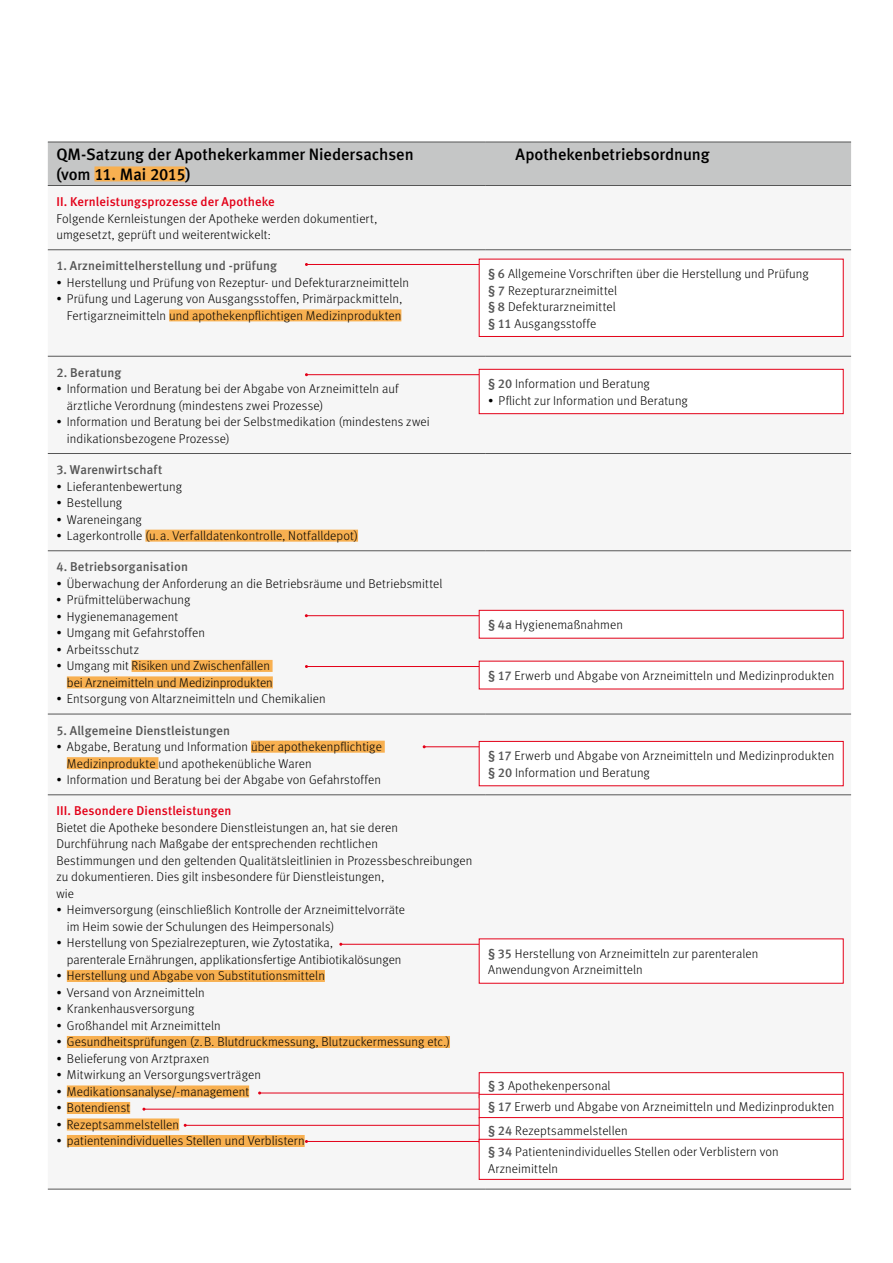
<style>
.page{position:relative;width:893px;height:1263px;background:#fff}
.page>*{position:absolute;margin:0;border:0;box-sizing:border-box;transform-origin:0 0}
.t1{font:16.5px/19.5px "Meta Medium LF";letter-spacing:-.005em;color:#000}
.t2{font:300 12.75px/16.5px "Meta";letter-spacing:.01em;color:#000}
.t3{font:12.75px "Meta Medium LF";letter-spacing:.01em;color:#565656}
.t4{font:500 12.75px "Meta";letter-spacing:.01em;color:#e30018}
.s1{font-family:"Meta Medium LF";font-weight:400;color:#565656}
</style>
<div class="page">
<div style="left:48px;top:143px;width:803px;height:42px;background:#c5c6c6"></div>
<div style="left:48px;top:250px;width:803px;height:939px;background:#f6f6f6"></div>
<hr style="left:48px;top:249px;width:438px;height:1px;background:#565656">
<hr style="left:486px;top:249px;width:365px;height:1px;background:#565656">
<hr style="left:48px;top:356px;width:438px;height:1px;background:#565656">
<hr style="left:486px;top:356px;width:365px;height:1px;background:#565656">
<hr style="left:48px;top:453px;width:438px;height:1px;background:#565656">
<hr style="left:486px;top:453px;width:365px;height:1px;background:#565656">
<hr style="left:48px;top:550px;width:438px;height:1px;background:#565656">
<hr style="left:486px;top:550px;width:365px;height:1px;background:#565656">
<hr style="left:48px;top:714px;width:438px;height:1px;background:#565656">
<hr style="left:486px;top:714px;width:365px;height:1px;background:#565656">
<hr style="left:48px;top:794px;width:438px;height:1px;background:#565656">
<hr style="left:486px;top:794px;width:365px;height:1px;background:#565656">
<hr style="left:48px;top:1189px;width:438px;height:1px;background:#565656">
<hr style="left:486px;top:1189px;width:365px;height:1px;background:#565656">
<hr style="left:48px;top:142px;width:438px;height:1px;background:#565656">
<hr style="left:486px;top:142px;width:365px;height:1px;background:#565656">
<hr style="left:48px;top:185px;width:438px;height:1px;background:#565656">
<hr style="left:486px;top:185px;width:365px;height:1px;background:#565656">
<div style="left:94px;top:166px;width:91px;height:15px;background:#f8b050"></div>
<div style="left:169px;top:309px;width:232px;height:12px;background:#f8b050"></div>
<div style="left:145px;top:530px;width:213px;height:12px;background:#f8b050"></div>
<div style="left:132px;top:660px;width:141px;height:12px;background:#f8b050"></div>
<div style="left:67px;top:676px;width:206px;height:12px;background:#f8b050"></div>
<div style="left:251px;top:741px;width:134px;height:12px;background:#f8b050"></div>
<div style="left:67px;top:757px;width:91px;height:12px;background:#f8b050"></div>
<div style="left:67px;top:970px;width:258px;height:12px;background:#f8b050"></div>
<div style="left:67px;top:1036px;width:383px;height:12px;background:#f8b050"></div>
<div style="left:67px;top:1085px;width:182px;height:12px;background:#f8b050"></div>
<div style="left:67px;top:1102px;width:63px;height:12px;background:#f8b050"></div>
<div style="left:67px;top:1118px;width:112px;height:12px;background:#f8b050"></div>
<div style="left:67px;top:1135px;width:238px;height:12px;background:#f8b050"></div>
<hr style="left:306px;top:264px;width:208px;height:1px;background:#e30018">
<hr style="left:306px;top:374px;width:208px;height:1px;background:#e30018">
<hr style="left:306px;top:615px;width:208px;height:1px;background:#e30018">
<hr style="left:306px;top:666px;width:208px;height:1px;background:#e30018">
<hr style="left:424px;top:746px;width:90px;height:1px;background:#e30018">
<hr style="left:341px;top:944px;width:173px;height:1px;background:#e30018">
<hr style="left:260px;top:1093px;width:254px;height:1px;background:#e30018">
<hr style="left:144px;top:1109px;width:370px;height:1px;background:#e30018">
<hr style="left:185px;top:1125px;width:329px;height:1px;background:#e30018">
<hr style="left:306px;top:1141px;width:208px;height:1px;background:#e30018">
<div style="left:479px;top:939px;width:364px;height:44px;background:#fff"></div>
<div style="left:479px;top:1073px;width:364px;height:25px;background:#fff"></div>
<div style="left:479px;top:1072px;width:365px;height:26px;border:1px solid #e30018"></div>
<div style="left:479px;top:1094px;width:364px;height:24px;background:#fff"></div>
<div style="left:479px;top:1094px;width:365px;height:24px;border:1px solid #e30018"></div>
<div style="left:479px;top:1117px;width:364px;height:25px;background:#fff"></div>
<div style="left:479px;top:1117px;width:365px;height:26px;border:1px solid #e30018"></div>
<div style="left:479px;top:1139px;width:364px;height:40px;background:#fff"></div>
<div style="left:479px;top:1139px;width:365px;height:41px;border:1px solid #e30018"></div>
<div style="left:479px;top:741px;width:364px;height:45px;background:#fff"></div>
<div style="left:479px;top:741px;width:365px;height:45px;border:1px solid #e30018"></div>
<div style="left:479px;top:661px;width:364px;height:28px;background:#fff"></div>
<div style="left:479px;top:610px;width:364px;height:28px;background:#fff"></div>
<div style="left:479px;top:610px;width:365px;height:28px;border:1px solid #e30018"></div>
<div style="left:479px;top:369px;width:364px;height:45px;background:#fff"></div>
<div style="left:479px;top:369px;width:365px;height:45px;border:1px solid #e30018"></div>
<div style="left:479px;top:259px;width:364px;height:77px;background:#fff"></div>
<div style="left:479px;top:259px;width:365px;height:78px;border:1px solid #e30018"></div>
<p class="t1" style="left:56px;top:145px;width:359px">QM-Satzung der Apothekerkammer Niedersachsen (vom 11. Mai 2015)</p>
<p class="t1" style="left:516px;top:145px;width:196px">Apothekenbetriebsordnung</p>
<p class="t4" style="left:56px;top:194px;width:220px">II. Kernleistungsprozesse der Apotheke</p>
<p class="t2" style="left:56px;top:210px;width:322px">Folgende Kernleistungen der Apotheke werden dokumentiert, umgesetzt, geprüft und weiterentwickelt:</p>
<p class="t3" style="left:56px;top:259px;width:222px">1. Arzneimittelherstellung und -prüfung</p>
<p class="t2" style="left:56px;top:274px;width:354px">• Herstellung und Prüfung von Rezeptur- und Defekturarzneimitteln</p>
<p class="t2" style="left:56px;top:291px;width:347px;text-align:right">• Prüfung und Lagerung von Ausgangsstoffen, Primärpackmitteln,<br>Fertigarzneimitteln und apothekenpflichtigen Medizinprodukten</p>
<p class="t2" style="left:488px;top:265px;width:322px"><span class="s1">§ 6</span> Allgemeine Vorschriften über die Herstellung und Prüfung <span class="s1">§ 7</span> Rezepturarzneimittel<br><span class="s1">§ 8</span> Defekturarzneimittel<br><span class="s1">§ 11</span> Ausgangsstoffe</p>
<p class="t3" style="left:56px;top:365px;width:66px">2. Beratung</p>
<p class="t2" style="left:67px;top:381px;width:333px;text-indent:-11px">• Information und Beratung bei der Abgabe von Arzneimitteln auf ärztliche Verordnung (mindestens zwei Prozesse)</p>
<p class="t2" style="left:67px;top:414px;width:364px;text-indent:-11px">• Information und Beratung bei der Selbstmedikation (mindestens zwei indikationsbezogene Prozesse)</p>
<p class="t3" style="left:56px;top:462px;width:107px">3. Warenwirtschaft</p>
<p class="t2" style="left:56px;top:478px;width:127px">• Lieferantenbewertung</p>
<p class="t2" style="left:56px;top:494px;width:67px">• Bestellung</p>
<p class="t2" style="left:56px;top:511px;width:87px">• Wareneingang</p>
<p class="t2" style="left:56px;top:527px;width:303px">• Lagerkontrolle (u. a. Verfalldatenkontrolle, Notfalldepot)</p>
<p class="t3" style="left:56px;top:560px;width:133px">4. Betriebsorganisation</p>
<p class="t2" style="left:56px;top:575px;width:388px">• Überwachung der Anforderung an die Betriebsräume und Betriebsmittel</p>
<p class="t2" style="left:56px;top:592px;width:136px">• Prüfmittelüberwachung</p>
<p class="t2" style="left:56px;top:608px;width:123px">• Hygienemanagement</p>
<p class="t2" style="left:56px;top:625px;width:150px">• Umgang mit Gefahrstoffen</p>
<p class="t2" style="left:56px;top:641px;width:84px">• Arbeitsschutz</p>
<p class="t2" style="left:56px;top:658px;width:218px;text-align:right">• Umgang mit Risiken und Zwischenfällen bei Arzneimitteln und Medizinprodukten</p>
<p class="t2" style="left:56px;top:691px;width:271px">• Entsorgung von Altarzneimitteln und Chemikalien</p>
<p class="t3" style="left:56px;top:723px;width:175px">5. Allgemeine Dienstleistungen</p>
<p class="t2" style="left:67px;top:738px;width:316px;text-indent:-11px">• Abgabe, Beratung und Information über apothekenpflichtige<br>Medizinprodukte und apothekenübliche Waren</p>
<p class="t2" style="left:56px;top:771px;width:326px">• Information und Beratung bei der Abgabe von Gefahrstoffen</p>
<p class="t4" style="left:56px;top:804px;width:177px">III. Besondere Dienstleistungen</p>
<p class="t2" style="left:56px;top:819px;width:417px">Bietet die Apotheke besondere Dienstleistungen an, hat sie deren Durchführung nach Maßgabe der entsprechenden rechtlichen<br>Bestimmungen und den geltenden Qualitätsleitlinien in Prozessbeschreibungen zu dokumentieren. Dies gilt insbesondere für Dienstleistungen,<br>wie</p>
<p class="t2" style="left:67px;top:902px;width:340px;text-indent:-11px">• Heimversorgung (einschließlich Kontrolle der Arzneimittelvorräte im Heim sowie der Schulungen des Heimpersonals)</p>
<p class="t2" style="left:67px;top:935px;width:336px;text-indent:-11px">• Herstellung von Spezialrezepturen, wie Zytostatika,<br>parenterale Ernährungen, applikationsfertige Antibiotikalösungen</p>
<p class="t2" style="left:56px;top:968px;width:270px">• Herstellung und Abgabe von Substitutionsmitteln</p>
<p class="t2" style="left:56px;top:984px;width:150px">• Versand von Arzneimitteln</p>
<p class="t2" style="left:56px;top:1001px;width:140px">• Krankenhausversorgung</p>
<p class="t2" style="left:56px;top:1017px;width:166px">• Großhandel mit Arzneimitteln</p>
<p class="t2" style="left:56px;top:1034px;width:395px">• Gesundheitsprüfungen (z.B. Blutdruckmessung, Blutzuckermessung etc.)</p>
<p class="t2" style="left:56px;top:1050px;width:155px">• Belieferung von Arztpraxen</p>
<p class="t2" style="left:56px;top:1067px;width:206px">• Mitwirkung an Versorgungsverträgen</p>
<p class="t2" style="left:56px;top:1083px;width:194px">• Medikationsanalyse/-management</p>
<p class="t2" style="left:56px;top:1100px;width:75px">• Botendienst</p>
<p class="t2" style="left:56px;top:1116px;width:124px">• Rezeptsammelstellen</p>
<p class="t2" style="left:56px;top:1133px;width:250px">• patientenindividuelles Stellen und Verblistern</p>
<p class="t2" style="left:488px;top:375px;width:163px"><span class="s1">§ 20</span> Information und Beratung</p>
<p class="t2" style="left:488px;top:392px;width:201px">• Pflicht zur Information und Beratung</p>
<p class="t2" style="left:488px;top:616px;width:137px"><span class="s1">§ 4a</span> Hygienemaßnahmen</p>
<p class="t2" style="left:488px;top:667px;width:348px"><span class="s1">§ 17</span> Erwerb und Abgabe von Arzneimitteln und Medizinprodukten</p>
<p class="t2" style="left:488px;top:748px;width:348px"><span class="s1">§ 17</span> Erwerb und Abgabe von Arzneimitteln und Medizinprodukten <span class="s1">§ 20</span> Information und Beratung</p>
<p class="t2" style="left:488px;top:945px;width:272px"><span class="s1">§ 35</span> Herstellung von Arzneimitteln zur parenteralen<br>Anwendungvon Arzneimitteln</p>
<p class="t2" style="left:488px;top:1075px;width:348px;line-height:20.9px"><span class="s1">§ 3</span> Apothekenpersonal<br><span class="s1">§ 17</span> Erwerb und Abgabe von Arzneimitteln und Medizinprodukten</p>
<p class="t2" style="left:488px;top:1120px;width:292px;line-height:21px"><span class="s1">§ 24</span> Rezeptsammelstellen<br><span class="s1">§ 34</span> Patientenindividuelles Stellen oder Verblistern von</p>
<p class="t2" style="left:488px;top:1160px;width:72px">Arzneimitteln</p>
</div>
